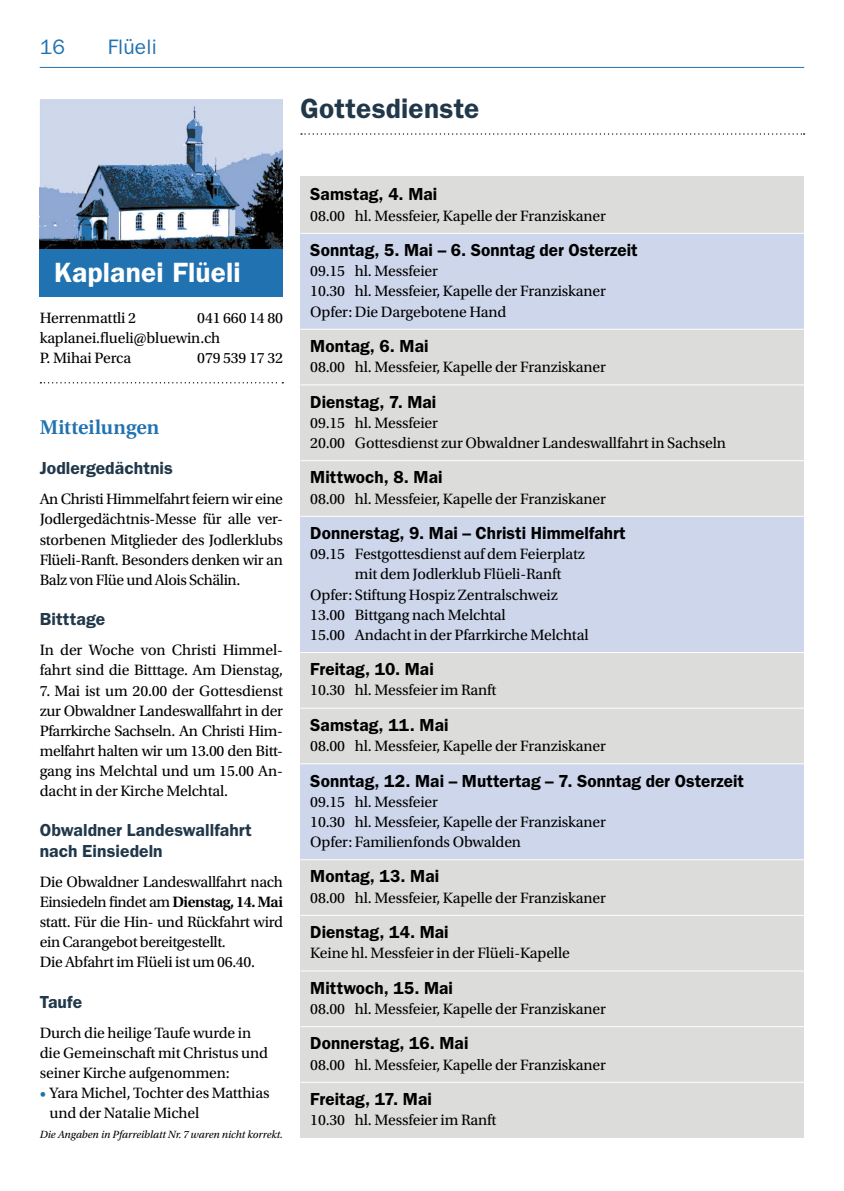
<style>
.page{position:relative;width:844px;height:1191px;background:#fff}
.page>*{position:absolute;margin:0;border:0;box-sizing:border-box;transform-origin:0 0}
.t1{font:600 28px "ITC Franklin Gothic Std";letter-spacing:.005em;color:#fff}
.t2{font:600 28px "ITC Franklin Gothic Std";letter-spacing:.01em;color:#21384b}
.t3{font:600 21px "Utopia Std";letter-spacing:-.005em;color:#2172b0}
.t4{font:21px "ITC Franklin Gothic Std";letter-spacing:.01em;color:#2172b0}
.t5{font:600 17.5px "ITC Franklin Gothic Std";letter-spacing:.005em;color:#000}
.t6{font:600 17.5px/20.1px "ITC Franklin Gothic Std";letter-spacing:.005em;color:#21384b}
.t7{font:15.75px/20.1px "Utopia Std";letter-spacing:-.01em;color:#000}
.t8{font:italic 11.03px "Utopia Std";letter-spacing:-.005em;color:#000}
.s1{font-weight:600}
.s2{color:#2172b0}
</style>
<div class="page">
<hr style="left:40px;top:67px;width:764px;height:1px;background:#2172b0">
<img style="left:40px;top:99px;width:243px;height:150px">
<div style="left:40px;top:249px;width:243px;height:47px;background:#2172b0"></div>
<svg style="left:40px;top:382px;width:243px;height:1px"></svg>
<svg style="left:301px;top:133px;width:503px;height:2px"></svg>
<div style="left:300px;top:176px;width:504px;height:962px;background:#dcdcdb"></div>
<div style="left:300px;top:233px;width:504px;height:96px;background:#cdd6eb"></div>
<div style="left:300px;top:516px;width:504px;height:136px;background:#cdd6eb"></div>
<div style="left:300px;top:764px;width:504px;height:95px;background:#cdd6eb"></div>
<hr style="left:300px;top:233px;width:504px;height:1px;background:#fff">
<hr style="left:300px;top:329px;width:504px;height:1px;background:#fff">
<hr style="left:300px;top:384px;width:504px;height:1px;background:#fff">
<hr style="left:300px;top:460px;width:504px;height:1px;background:#fff">
<hr style="left:300px;top:516px;width:504px;height:1px;background:#fff">
<hr style="left:300px;top:652px;width:504px;height:1px;background:#fff">
<hr style="left:300px;top:707px;width:504px;height:1px;background:#fff">
<hr style="left:300px;top:763px;width:504px;height:1px;background:#fff">
<hr style="left:300px;top:859px;width:504px;height:1px;background:#fff">
<hr style="left:300px;top:915px;width:504px;height:1px;background:#fff">
<hr style="left:300px;top:970px;width:504px;height:1px;background:#fff">
<hr style="left:300px;top:1026px;width:504px;height:1px;background:#fff">
<hr style="left:300px;top:1081px;width:504px;height:1px;background:#fff">
<h2 class="t4" style="left:40px;top:35px;width:27px">16</h2>
<h2 class="t4" style="left:108px;top:35px;width:50px">Flüeli</h2>
<h1 class="t2" style="left:300px;top:92px;width:180px">Gottesdienste</h1>
<h1 class="t1" style="left:54px;top:256px;width:188px">Kaplanei Flüeli</h1>
<p class="t7" style="left:40px;top:308px;width:98px">Herrenmattli 2</p>
<p class="t7" style="left:40px;top:308px;width:245px;text-indent:157px">041 660 14 80 kaplanei.flueli@bluewin.ch<br>P. Mihai Perca</p>
<p class="t7" style="left:197px;top:348px;width:87px">079 539 17 32</p>
<h2 class="t3" style="left:40px;top:415px;width:121px">Mitteilungen</h2>
<p class="t6" style="left:40px;top:458px;width:135px">Jodlergedächtnis</p>
<p class="t7" style="left:40px;top:489px;width:245px;text-align:justify">An Christi Himmelfahrt feiern wir eine Jodlergedächtnis-Messe für alle ver&shy;storbenen Mitglieder des Jodlerklubs Flüeli-Ranft. Besonders denken wir an Balz von Flüe und Alois Schälin.</p>
<p class="t6" style="left:40px;top:609px;width:67px">Bitttage</p>
<p class="t7" style="left:40px;top:640px;width:245px">In der Woche von Christi Himmel&shy;fahrt sind die Bitttage. Am Dienstag,</p>
<p class="t7" style="left:40px;top:680px;width:245px;text-align:justify">7. Mai ist um 20.00 der Gottesdienst zur Obwaldner Landeswallfahrt in der Pfarrkirche Sachseln. An Christi Him&shy;melfahrt halten wir um 13.00 den Bitt&shy;gang ins Melchtal und um 15.00 An&shy;dacht in der Kirche Melchtal.</p>
<p class="t6" style="left:40px;top:820px;width:214px">Obwaldner Landeswallfahrt nach Einsiedeln</p>
<p class="t7" style="left:40px;top:872px;width:245px">Die Obwaldner Landeswallfahrt nach Einsiedeln findet am <span class="s1">Dienstag, 14. Mai </span>statt. Für die Hin- und Rückfahrt wird ein Carangebot bereitgestellt.<br>Die Abfahrt im Flüeli ist um 06.40.</p>
<p class="t6" style="left:40px;top:991px;width:44px">Taufe</p>
<p class="t7" style="left:40px;top:1022px;width:230px">Durch die heilige Taufe wurde in die Gemeinschaft mit Christus und seiner Kirche aufgenommen:</p>
<p class="t7" style="left:50px;top:1083px;width:221px;text-indent:-10px"><span class="s2">•</span> Yara Michel, Tochter des Matthias und der Natalie Michel</p>
<p class="t8" style="left:40px;top:1128px;width:244px">Die Angaben in Pfarreiblatt Nr. 7 waren nicht korrekt.</p>
<p class="t5" style="left:310px;top:184px;width:128px">Samstag, 4. Mai</p>
<p class="t7" style="left:310px;top:206px;width:297px">08.00 hl. Messfeier, Kapelle der Franziskaner</p>
<p class="t5" style="left:310px;top:240px;width:329px">Sonntag, 5. Mai – 6. Sonntag der Osterzeit</p>
<p class="t7" style="left:310px;top:261px;width:297px">09.15 hl. Messfeier<br>10.30 hl. Messfeier, Kapelle der Franziskaner<br>Opfer: Die Dargebotene Hand</p>
<p class="t5" style="left:310px;top:336px;width:120px">Montag, 6. Mai</p>
<p class="t7" style="left:310px;top:357px;width:297px">08.00 hl. Messfeier, Kapelle der Franziskaner</p>
<p class="t5" style="left:310px;top:391px;width:128px">Dienstag, 7. Mai</p>
<p class="t7" style="left:310px;top:413px;width:417px">09.15 hl. Messfeier<br>20.00 Gottesdienst zur Obwaldner Landeswallfahrt in Sachseln</p>
<p class="t5" style="left:310px;top:467px;width:134px">Mittwoch, 8. Mai</p>
<p class="t7" style="left:310px;top:489px;width:297px">08.00 hl. Messfeier, Kapelle der Franziskaner</p>
<p class="t5" style="left:310px;top:523px;width:317px">Donnerstag, 9. Mai – Christi Himmelfahrt</p>
<p class="t7" style="left:310px;top:544px;width:276px">09.15 Festgottesdienst auf dem Feierplatz</p>
<p class="t7" style="left:355px;top:564px;width:208px">mit dem Jodlerklub Flüeli-Ranft</p>
<p class="t7" style="left:310px;top:584px;width:249px">Opfer: Stiftung Hospiz Zentralschweiz</p>
<p class="t7" style="left:310px;top:605px;width:197px">13.00 Bittgang nach Melchtal</p>
<p class="t7" style="left:310px;top:625px;width:280px">15.00 Andacht in der Pfarrkirche Melchtal</p>
<p class="t5" style="left:310px;top:659px;width:125px">Freitag, 10. Mai</p>
<p class="t7" style="left:310px;top:680px;width:188px">10.30 hl. Messfeier im Ranft</p>
<p class="t5" style="left:310px;top:714px;width:140px">Samstag, 11. Mai</p>
<p class="t7" style="left:310px;top:736px;width:297px">08.00 hl. Messfeier, Kapelle der Franziskaner</p>
<p class="t5" style="left:310px;top:770px;width:435px">Sonntag, 12. Mai – Muttertag – 7. Sonntag der Osterzeit</p>
<p class="t7" style="left:310px;top:792px;width:297px">09.15 hl. Messfeier<br>10.30 hl. Messfeier, Kapelle der Franziskaner<br>Opfer: Familienfonds Obwalden</p>
<p class="t5" style="left:310px;top:866px;width:130px">Montag, 13. Mai</p>
<p class="t7" style="left:310px;top:887px;width:297px">08.00 hl. Messfeier, Kapelle der Franziskaner</p>
<p class="t5" style="left:310px;top:921px;width:140px">Dienstag, 14. Mai</p>
<p class="t7" style="left:310px;top:943px;width:261px">Keine hl. Messfeier in der Flüeli-Kapelle</p>
<p class="t5" style="left:310px;top:977px;width:144px">Mittwoch, 15. Mai</p>
<p class="t7" style="left:310px;top:999px;width:297px">08.00 hl. Messfeier, Kapelle der Franziskaner</p>
<p class="t5" style="left:310px;top:1033px;width:160px">Donnerstag, 16. Mai</p>
<p class="t7" style="left:310px;top:1054px;width:297px">08.00 hl. Messfeier, Kapelle der Franziskaner</p>
<p class="t5" style="left:310px;top:1088px;width:123px">Freitag, 17. Mai</p>
<p class="t7" style="left:310px;top:1110px;width:188px">10.30 hl. Messfeier im Ranft</p>
</div>
